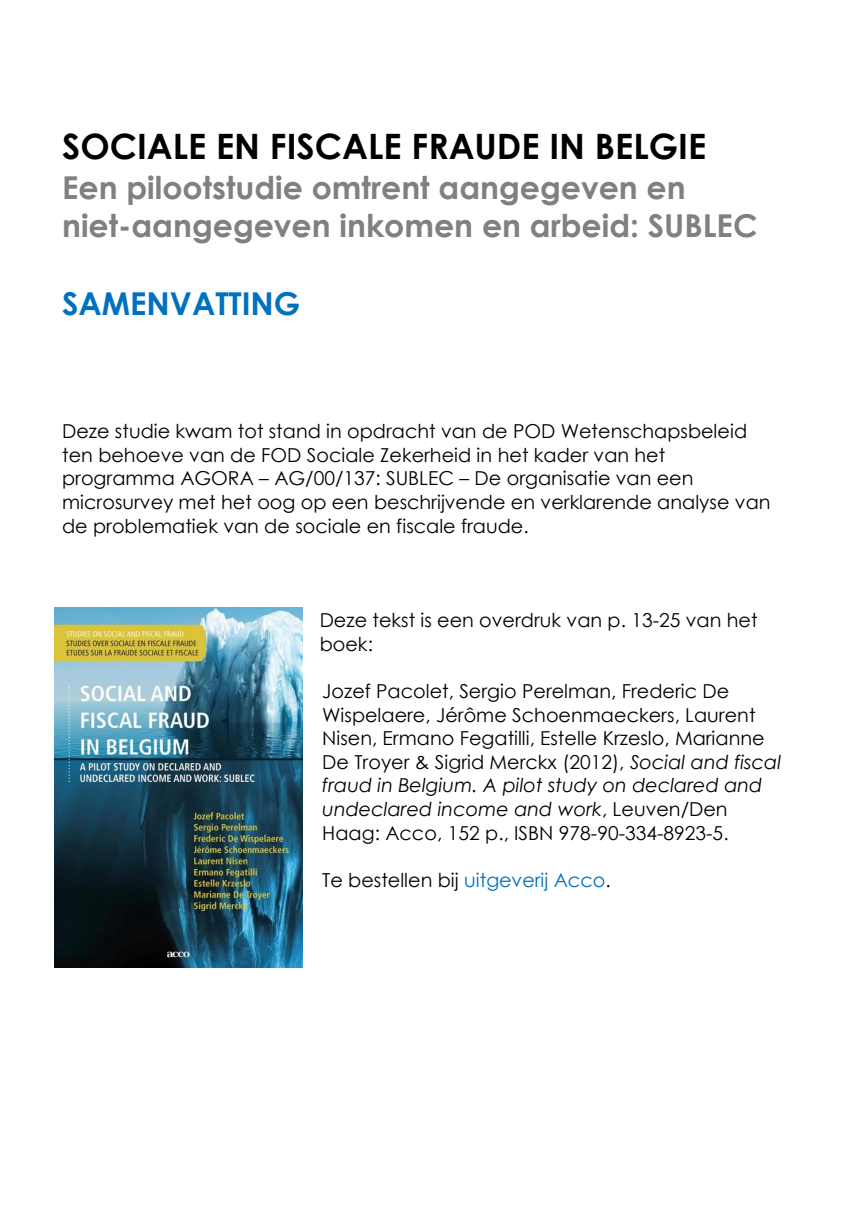
<style>
.page{position:relative;width:844px;height:1216px;background:#fff}
.page>*{position:absolute;margin:0;border:0;box-sizing:border-box;transform-origin:0 0}
.t1{font:700 35px "Century Gothic";color:#000}
.t2{font:700 31.5px/38.7px "Century Gothic";color:#808080}
.t3{font:700 31.5px "Century Gothic";color:#0070c0}
.t4{font:19.25px/23.6px "Century Gothic";color:#000}
.s1{font-style:italic}
.s2{color:#0070c0}
</style>
<div class="page">
<img style="left:54px;top:608px;width:249px;height:359px">
<p class="t1" style="left:62px;top:124px;width:645px">SOCIALE EN FISCALE FRAUDE IN BELGIE</p>
<p class="t2" style="left:62px;top:167px;width:696px">Een pilootstudie omtrent aangegeven en niet-aangegeven inkomen en arbeid: SUBLEC</p>
<p class="t3" style="left:62px;top:283px;width:240px">SAMENVATTING</p>
<p class="t4" style="left:62px;top:418px;width:709px">Deze studie kwam tot stand in opdracht van de POD Wetenschapsbeleid ten behoeve van de FOD Sociale Zekerheid in het kader van het programma AGORA – AG/00/137: SUBLEC – De organisatie van een microsurvey met het oog op een beschrijvende en verklarende analyse van de problematiek van de sociale en fiscale fraude.</p>
<p class="t4" style="left:319px;top:607px;width:439px">Deze tekst is een overdruk van p. 13-25 van het boek:</p>
<p class="t4" style="left:322px;top:678px;width:460px">Jozef Pacolet, Sergio Perelman, Frederic De Wispelaere, Jérôme Schoenmaeckers, Laurent Nisen, Ermano Fegatilli, Estelle Krzeslo, Marianne De Troyer &amp; Sigrid Merckx (2012), <span class="s1">Social and fiscal fraud in Belgium. A pilot study on declared and undeclared income and work</span>, Leuven/Den Haag: Acco, 152 p., ISBN 978-90-334-8923-5.</p>
<p class="t4" style="left:322px;top:867px;width:290px">Te bestellen bij <span class="s2">uitgeverij Acco</span>.</p>
</div>
